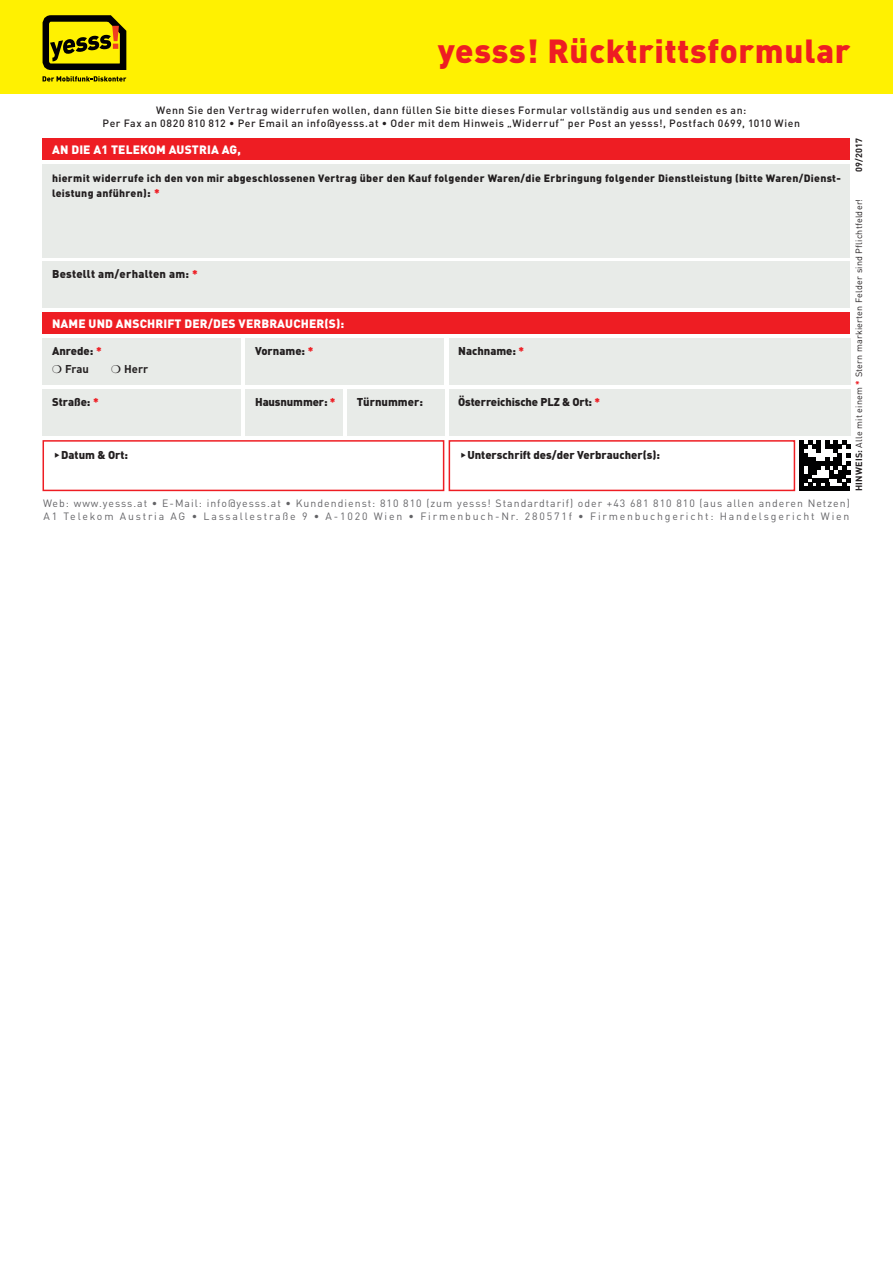
<style>
.page{position:relative;width:893px;height:1263px;background:#fff}
.page>*{position:absolute;margin:0;border:0;box-sizing:border-box;transform-origin:0 0}
.t1{font:900 33px "DIN";letter-spacing:.02em;color:#ee1d23}
.t2{font:900 12px "DIN";letter-spacing:.01em;color:#fff}
.t3{font:900 11.25px/18px "DIN";color:#231f20}
.t4{font:900 11.25px "DIN";letter-spacing:.02em;color:#231f20}
.t5{font:700 11.25px "DIN";color:#231f20}
.t6{font:10.5px/13.5px "DIN";letter-spacing:.095em;color:#636366}
.t7{font:500 10.5px/13.5px "DIN";letter-spacing:.055em;color:#231f20;text-align:center}
.t8{font:900 10.5px/15px "DIN";letter-spacing:.03em;color:#231f20}
.t9{font:9px "DIN";letter-spacing:.02em;color:#231f20}
.t10{font:700 9px "DIN";letter-spacing:.02em;color:#231f20}
.s1{font-size:11.25px}
.s2{font-size:11.25px;color:#ee1d23}
.s3{font-weight:700}
.s4{font-weight:700;color:#ee1d23}
.s5{color:#ee1d23}
</style>
<div class="page">
<div style="left:0;top:0;width:893px;height:94px;background:#fff101"></div>
<svg style="left:43px;top:15px;width:83px;height:67px"></svg>
<div style="left:43px;top:138px;width:807px;height:21px;background:#ee1d23"></div>
<div style="left:43px;top:164px;width:807px;height:93px;background:#e8ebe8"></div>
<div style="left:43px;top:261px;width:807px;height:47px;background:#e8ebe8"></div>
<div style="left:43px;top:313px;width:807px;height:21px;background:#ee1d23"></div>
<div style="left:449px;top:389px;width:401px;height:47px;background:#e8ebe8"></div>
<div style="left:449px;top:338px;width:401px;height:47px;background:#e8ebe8"></div>
<div style="left:43px;top:389px;width:198px;height:47px;background:#e8ebe8"></div>
<div style="left:43px;top:338px;width:198px;height:47px;background:#e8ebe8"></div>
<div style="left:246px;top:338px;width:198px;height:47px;background:#e8ebe8"></div>
<div style="left:246px;top:389px;width:97px;height:47px;background:#e8ebe8"></div>
<div style="left:347px;top:389px;width:97px;height:47px;background:#e8ebe8"></div>
<div style="left:449px;top:440px;width:346px;height:51px;border:2px solid #ee1d23"></div>
<div style="left:43px;top:440px;width:401px;height:51px;border:2px solid #ee1d23"></div>
<hr style="left:799px;top:487px;width:51px;height:4px;background:#000001">
<svg style="left:799px;top:440px;width:51px;height:47px"></svg>
<h1 class="t1" style="left:438px;top:29px;width:414px">yesss! Rücktrittsformular</h1>
<p class="t7" style="left:103px;top:103px;width:699px">Wenn Sie den Vertrag widerrufen wollen, dann füllen Sie bitte dieses Formular vollständig aus und senden es an:<br>Per Fax an 0820 810 812 • Per Email an info@yesss.at • Oder mit dem Hinweis „Widerruf“ per Post an yesss!, Postfach 0699, 1010 Wien</p>
<p class="t2" style="left:52px;top:141px;width:190px">AN DIE A1 TELEKOM AUSTRIA AG,</p>
<p class="t10" style="left:853px;top:172px;width:36px;rotate:-90deg">09/2017</p>
<p class="t8" style="left:52px;top:170px;width:790px">hiermit widerrufe ich den von mir abgeschlossenen Vertrag über den Kauf folgender Waren/die Erbringung folgender Dienstleistung (bitte Waren/Dienst&shy;leistung anführen)<span class="s1">:</span> <span class="s2">*</span></p>
<p class="t9" style="left:853px;top:491px;width:294px;rotate:-90deg"><span class="s3">HINWEIS:</span> Alle mit einem <span class="s4">*</span> Stern markierten Felder sind Pflichtfelder!</p>
<p class="t4" style="left:52px;top:267px;width:147px">Bestellt am/erhalten am: <span class="s5">*</span></p>
<p class="t2" style="left:52px;top:316px;width:294px">NAME UND ANSCHRIFT DER/DES VERBRAUCHER(S):</p>
<p class="t3" style="left:52px;top:341px;width:51px">Anrede: <span class="s5">* </span>❍ <span class="s3">Frau</span></p>
<p class="t3" style="left:255px;top:341px;width:60px">Vorname: <span class="s5">*</span></p>
<p class="t3" style="left:458px;top:341px;width:68px">Nachname: <span class="s5">*</span></p>
<p class="t5" style="left:111px;top:361px;width:39px">❍ Herr</p>
<p class="t3" style="left:458px;top:392px;width:143px">Österreichische PLZ &amp; Ort: <span class="s5">*</span></p>
<p class="t3" style="left:255px;top:392px;width:82px">Hausnummer: <span class="s5">*</span></p>
<p class="t3" style="left:357px;top:392px;width:68px">Türnummer:</p>
<p class="t3" style="left:52px;top:392px;width:48px">Straße: <span class="s5">*</span></p>
<p class="t3" style="left:54px;top:445px;width:76px">◆Datum &amp; Ort:</p>
<p class="t3" style="left:460px;top:445px;width:202px">◆Unterschrift des/der Verbraucher(s):</p>
<p class="t6" style="left:43px;top:496px;width:808px">Web: www.yesss.at • E-Mail: info@yesss.at • Kundendienst: 810 810 (zum yesss! Standardtarif) oder +43 681 810 810 (aus allen anderen Netzen)<br>A1 Telekom Austria AG • Lassallestraße 9 • A-1020 Wien • Firmenbuch-Nr. 280571f • Firmenbuchgericht: Handelsgericht Wien</p>
</div>
